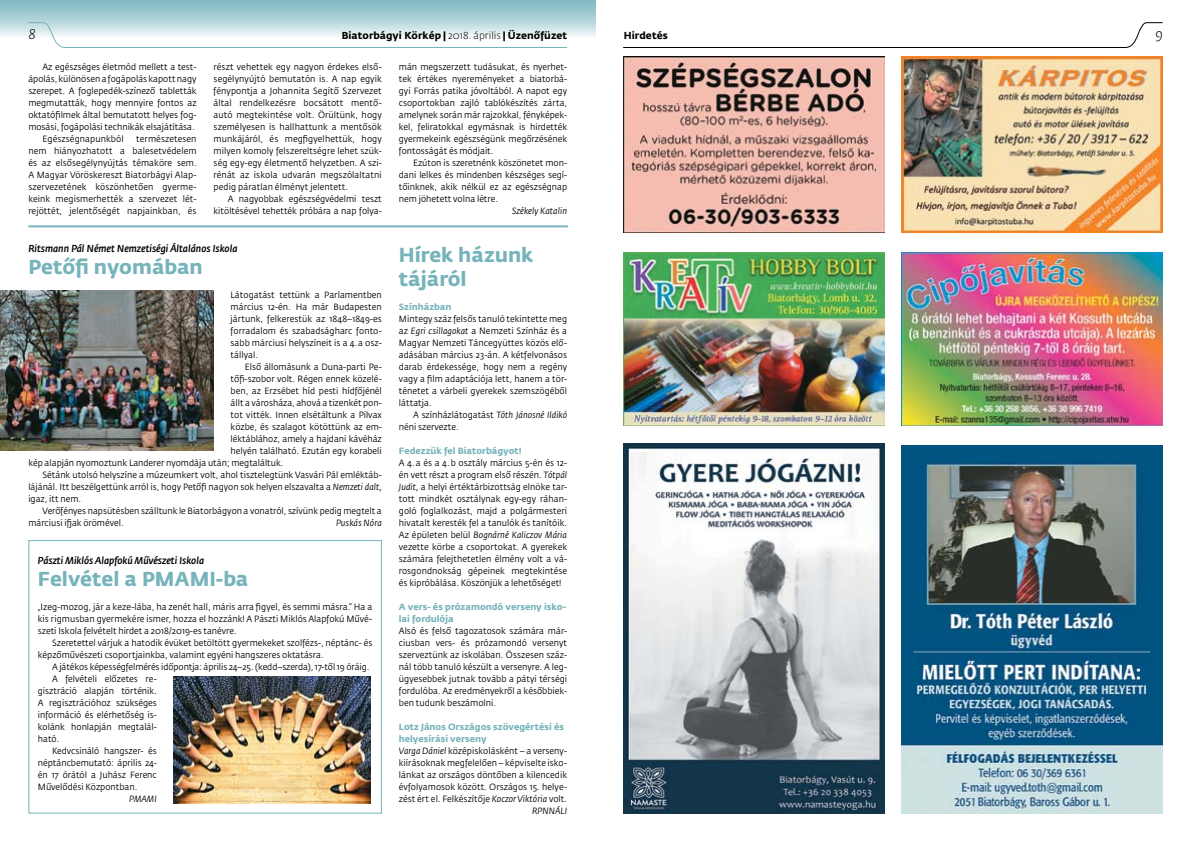
<style>
.page{position:relative;width:1191px;height:842px;background:#fff}
.page>*{position:absolute;margin:0;border:0;box-sizing:border-box;transform-origin:0 0}
.t1{font:700 20px/24px "Fedra Sans Std";color:#76b3bb}
.t2{font:italic 300 14px "Fedra Sans Std";color:#000}
.t3{font:italic 500 10px "Fedra Sans Std";color:#000;scale:.95 1}
.t4{font:700 10px "Fedra Sans Std";letter-spacing:.005em;color:#000}
.t5{font:9px/12px "Fedra Sans Std";color:#000;text-align:justify;scale:.95 1}
.t6{font:700 9px/12px "Fedra Sans Std";color:#76b3bb}
.t7{font:italic 9px "Fedra Sans Std";letter-spacing:.005em;color:#000;scale:.95 1}
.s1{font-weight:300}
.s2{font-style:italic}
</style>
<div class="page">
<div style="left:0;top:0;width:595px;height:38px;background:linear-gradient(to bottom,#77b4bc,#eef5f6)"></div>
<svg style="left:27px;top:22px;width:541px;height:26px"></svg>
<svg style="left:623px;top:22px;width:540px;height:26px"></svg>
<hr style="left:28px;top:225px;width:540px;height:2px;background:#76b3bb">
<div style="left:28px;top:540px;width:354px;height:274px;border:1px solid #76b3bb"></div>
<img style="left:901px;top:57px;width:261px;height:175px">
<img style="left:901px;top:252px;width:261px;height:173px">
<img style="left:624px;top:252px;width:261px;height:173px">
<img style="left:901px;top:445px;width:261px;height:369px">
<img style="left:0;top:291px;width:214px;height:159px">
<img style="left:174px;top:677px;width:197px;height:127px">
<img style="left:624px;top:444px;width:260px;height:370px">
<img style="left:624px;top:57px;width:261px;height:175px">
<h2 class="t2" style="left:28px;top:26px;width:9px">8</h2>
<p class="t4" style="left:342px;top:30px;width:227px">Biatorbágyi Körkép | <span class="s1">2018. április</span> | Üzenőfüzet</p>
<p class="t4" style="left:624px;top:30px;width:46px">Hirdetés</p>
<h2 class="t2" style="left:1155px;top:26px;width:9px">9</h2>
<p class="t5" style="left:43px;top:61px;width:164px">Az egészséges életmód mellett a test-</p>
<p class="t5" style="left:28px;top:73px;width:179px">ápolás, különösen a fogápolás kapott nagy</p>
<p class="t5" style="left:28px;top:85px;width:179px">szerepet. A foglepedék-színező tabletták</p>
<p class="t5" style="left:28px;top:97px;width:179px">megmutatták, hogy mennyire fontos az</p>
<p class="t5" style="left:28px;top:109px;width:179px">oktatófilmek által bemutatott helyes fog-</p>
<p class="t5" style="left:28px;top:121px;width:177px">mosási, fogápolási technikák elsajátítása.</p>
<p class="t5" style="left:43px;top:133px;width:87px">Egészségnapunkból</p>
<p class="t5" style="left:28px;top:133px;width:179px;text-indent:108px">természetesen nem hiányozhatott a balesetvédelem és az elsősegélynyújtás témaköre sem.<br>A Magyar Vöröskereszt Biatorbágyi Alap&shy;szervezetének köszönhetően gyerme&shy;keink megismerhették a szervezet lét&shy;rejöttét, jelentőségét napjainkban, és</p>
<p class="t5" style="left:214px;top:61px;width:179px">részt vehettek egy nagyon érdekes első&shy;segélynyújtó bemutatón is. A nap egyik fénypontja a Johannita Segítő Szervezet által rendelkezésre bocsátott mentő&shy;autó megtekintése volt. Örültünk, hogy személyesen is hallhattunk a mentősök munkájáról, és megfigyelhettük, hogy milyen komoly felszereltségre lehet szük&shy;ség egy-egy életmentő helyzetben. A szi&shy;rénát az iskola udvarán megszólaltatni pedig páratlan élményt jelentett.</p>
<p class="t5" style="left:214px;top:193px;width:179px;text-align:right">A nagyobbak egészségvédelmi teszt kitöltésével tehették próbára a nap folya-</p>
<p class="t3" style="left:28px;top:242px;width:222px">Ritsmann Pál Német Nemzetiségi Általános Iskola</p>
<h1 class="t1" style="left:28px;top:255px;width:176px">Petőfi nyomában</h1>
<p class="t5" style="left:231px;top:289px;width:161px">Látogatást tettünk a Parlamentben március 12-én. Ha már Budapesten jártunk, felkerestük az 1848–1849-es forradalom és szabadságharc fonto&shy;sabb márciusi helyszíneit is a 4.a osz&shy;tállyal.</p>
<p class="t5" style="left:245px;top:361px;width:146px">Első állomásunk a Duna-parti Pe-</p>
<p class="t5" style="left:231px;top:373px;width:161px">tőfi-szobor volt. Régen ennek közelé-</p>
<p class="t5" style="left:231px;top:385px;width:161px">ben, az Erzsébet híd pesti hídfőjénél</p>
<p class="t5" style="left:231px;top:397px;width:161px">állt a városháza, ahová a tizenkét pon-</p>
<p class="t5" style="left:231px;top:409px;width:161px">tot vitték. Innen elsétáltunk a Pilvax</p>
<p class="t5" style="left:231px;top:421px;width:161px">közbe, és szalagot kötöttünk az em-</p>
<p class="t5" style="left:231px;top:433px;width:161px">léktáblához, amely a hajdani kávéház</p>
<p class="t5" style="left:231px;top:445px;width:161px">helyén található. Ezután egy korabeli</p>
<p class="t5" style="left:28px;top:457px;width:270px">kép alapján nyomoztunk Landerer nyomdája után; megtaláltuk.</p>
<p class="t5" style="left:43px;top:469px;width:359px">Sétánk utolsó helyszíne a múzeumkert volt, ahol tisztelegtünk Vasvári Pál emléktáb-</p>
<p class="t5" style="left:28px;top:481px;width:373px">lájánál. Itt beszélgettünk arról is, hogy Petőfi nagyon sok helyen elszavalta a <span class="s2">Nemzeti dalt,</span></p>
<p class="t5" style="left:28px;top:493px;width:57px">igaz, itt nem.</p>
<p class="t5" style="left:43px;top:505px;width:359px">Verőfényes napsütésben szálltunk le Biatorbágyon a vonatról, szívünk pedig megtelt a</p>
<p class="t5" style="left:28px;top:517px;width:102px">márciusi ifjak örömével.</p>
<p class="t7" style="left:336px;top:517px;width:50px">Puskás Nóra</p>
<p class="t3" style="left:38px;top:554px;width:177px">Pászti Miklós Alapfokú Művészeti Iskola</p>
<h1 class="t1" style="left:38px;top:567px;width:212px">Felvétel a PMAMI-ba</h1>
<p class="t5" style="left:38px;top:601px;width:353px">„Izeg-mozog, jár a keze-lába, ha zenét hall, máris arra figyel, és semmi másra.” Ha a kis rigmusban gyermekére ismer, hozza el hozzánk! A Pászti Miklós Alapfokú Művé&shy;szeti Iskola felvételt hirdet a 2018/2019-es tanévre.</p>
<p class="t5" style="left:38px;top:637px;width:354px;text-indent:14px">Szeretettel várjuk a hatodik évüket betöltött gyermekeket szolfézs-, néptánc- és képzőművészeti csoportjainkba, valamint egyéni hangszeres oktatásra.</p>
<p class="t5" style="left:52px;top:661px;width:336px">A játékos képességfelmérés időpontja: április 24–25. (kedd–szerda), 17-től 19 óráig.</p>
<p class="t5" style="left:52px;top:673px;width:112px">A felvételi előzetes re-</p>
<p class="t5" style="left:38px;top:685px;width:127px">gisztráció alapján történik.</p>
<p class="t5" style="left:38px;top:697px;width:127px">A regisztrációhoz szükséges</p>
<p class="t5" style="left:38px;top:709px;width:127px">információ és elérhetőség is-</p>
<p class="t5" style="left:38px;top:721px;width:127px">kolánk honlapján megtalál-</p>
<p class="t5" style="left:38px;top:733px;width:24px">ható.</p>
<p class="t5" style="left:52px;top:745px;width:112px">Kedvcsináló hangszer- és</p>
<p class="t5" style="left:38px;top:757px;width:127px">néptáncbemutató: április 24-</p>
<p class="t5" style="left:38px;top:769px;width:127px">én 17 órától a Juhász Ferenc</p>
<p class="t5" style="left:38px;top:781px;width:106px">Művelődési Központban.</p>
<p class="t7" style="left:129px;top:793px;width:31px">PMAMI</p>
<p class="t5" style="left:399px;top:61px;width:179px">mán megszerzett tudásukat, és nyerhet&shy;tek értékes nyereményeket a biatorbá&shy;gyi Forrás patika jóvoltából. A napot egy csoportokban zajló tablókészítés zárta, amelynek során már rajzokkal, fényképek&shy;kel, feliratokkal egymásnak is hirdették gyermekeink egészségünk megőrzésének fontosságát és módjait.</p>
<p class="t5" style="left:399px;top:157px;width:179px;text-indent:14px">Ezúton is szeretnénk köszönetet mon&shy;dani lelkes és mindenben készséges segí&shy;tőinknek, akik nélkül ez az egészségnap nem jöhetett volna létre.</p>
<p class="t7" style="left:512px;top:205px;width:59px">Székely Katalin</p>
<h1 class="t1" style="left:399px;top:243px;width:136px">Hírek házunk tájáról</h1>
<p class="t6" style="left:399px;top:301px;width:54px">Színházban</p>
<p class="t5" style="left:399px;top:313px;width:179px">Mintegy száz felsős tanuló tekintette meg az <span class="s2">Egri csillagokat</span> a Nemzeti Színház és a Magyar Nemzeti Táncegyüttes közös elő&shy;adásában március 23-án. A kétfelvonásos darab érdekessége, hogy nem a regény vagy a film adaptációja lett, hanem a tör&shy;ténetet a várbeli gyerekek szemszögéből láttatja.</p>
<p class="t5" style="left:399px;top:409px;width:179px;text-indent:14px">A színházlátogatást <span class="s2">Tóth Jánosné Ildikó </span>néni szervezte.</p>
<p class="t6" style="left:399px;top:445px;width:124px">Fedezzük fel Biatorbágyot!</p>
<p class="t5" style="left:399px;top:457px;width:179px">A 4.a és a 4.b osztály március 5-én és 12- én vett részt a program első részén. <span class="s2">Tótpál Judit,</span> a helyi értéktárbizottság elnöke tar&shy;tott mindkét osztálynak egy-egy ráhan&shy;goló foglalkozást, majd a polgármesteri hivatalt keresték fel a tanulók és tanítóik.<br>Az épületen belül <span class="s2">Bognárné Kaliczov Mária </span>vezette körbe a csoportokat. A gyerekek számára felejthetetlen élmény volt a vá&shy;rosgondnokság gépeinek megtekintése és kipróbálása. Köszönjük a lehetőséget!</p>
<p class="t6" style="left:399px;top:601px;width:169px">A vers- és prózamondó verseny isko&shy;lai fordulója</p>
<p class="t5" style="left:399px;top:625px;width:179px">Alsó és felső tagozatosok számára már&shy;ciusban vers- és prózamondó versenyt szerveztünk az iskolában. Összesen száz&shy;nál több tanuló készült a versenyre. A leg&shy;ügyesebbek jutnak tovább a pátyi térségi fordulóba. Az eredményekről a későbbiek&shy;ben tudunk beszámolni.</p>
<p class="t6" style="left:399px;top:721px;width:167px">Lotz János Országos szövegértési és</p>
<p class="t6" style="left:399px;top:733px;width:89px">helyesírási verseny</p>
<p class="t5" style="left:399px;top:745px;width:179px"><span class="s2">Varga Dániel</span> középiskolásként – a verseny-</p>
<p class="t5" style="left:399px;top:757px;width:179px">kiírásoknak megfelelően – képviselte isko-</p>
<p class="t5" style="left:399px;top:769px;width:179px">lánkat az országos döntőben a kilencedik</p>
<p class="t5" style="left:399px;top:781px;width:179px">évfolyamosok között. Országos 15. helye-</p>
<p class="t5" style="left:399px;top:793px;width:179px">zést ért el. Felkészítője <span class="s2">Koczor Viktória</span> volt.</p>
<p class="t7" style="left:532px;top:805px;width:38px">RPNNÁLI</p>
</div>
